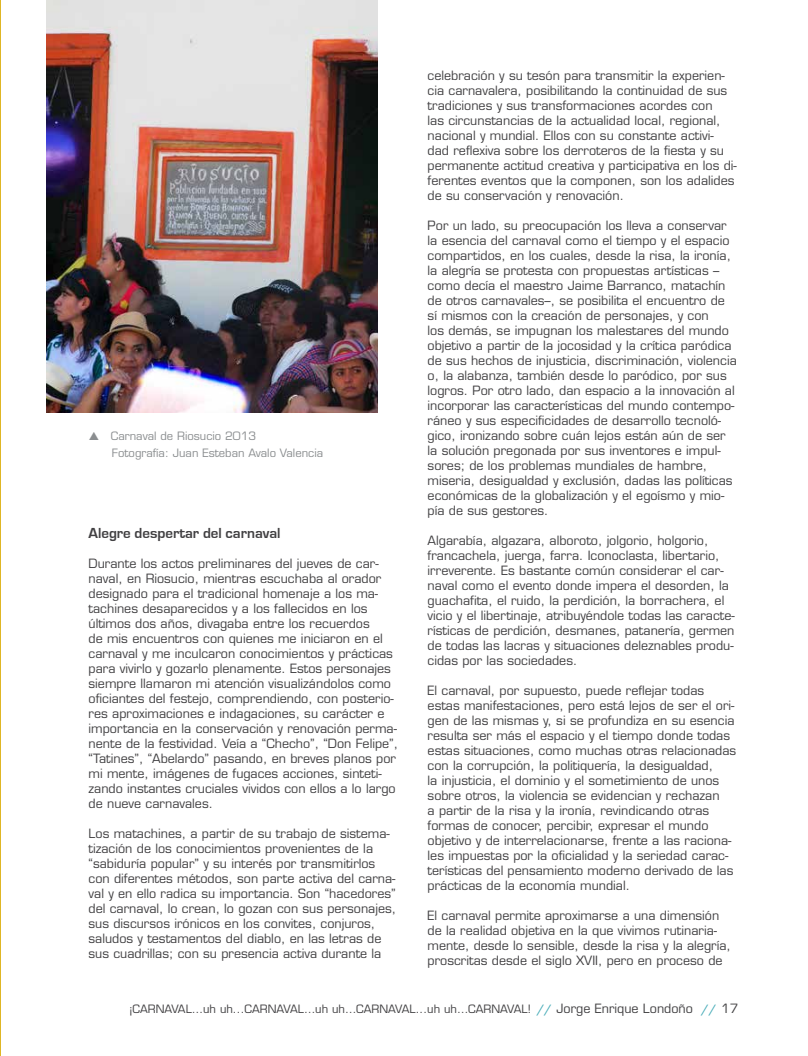
<style>
.page{position:relative;width:808px;height:1056px;background:#fff}
.page>*{position:absolute;margin:0;border:0;box-sizing:border-box;transform-origin:0 0}
.t1{font:700 15px "Eurostile";color:#414042}
.t2{font:12.5px/15px "Eurostile";color:#414042}
.t3{font:11.25px "Eurostile";color:#414042}
.t4{font:11.25px/16.2px "Eurostile";color:#8b8e90}
.s1{font-weight:700;font-size:12.5px;color:#48acb8}
.s2{font-size:12.5px}
</style>
<div class="page">
<hr style="left:0;top:0;width:1px;height:1056px;background:#dfb625">
<img style="left:46px;top:0;width:331px;height:412px">
<p class="t2" style="left:428px;top:68px;width:311px">celebración y su tesón para transmitir la experien&shy;cia carnavalera, posibilitando la continuidad de sus tradiciones y sus transformaciones acordes con<br>las circunstancias de la actualidad local, regional, nacional y mundial. Ellos con su constante activi&shy;dad reflexiva sobre los derroteros de la fiesta y su permanente actitud creativa y participativa en los di&shy;ferentes eventos que la componen, son los adalides de su conservación y renovación.</p>
<p class="t2" style="left:428px;top:218px;width:311px">Por un lado, su preocupación los lleva a conservar la esencia del carnaval como el tiempo y el espacio compartidos, en los cuales, desde la risa, la ironía, la alegría se protesta con propuestas artísticas – como decía el maestro Jaime Barranco, matachín de otros carnavales–, se posibilita el encuentro de sí mismos con la creación de personajes, y con<br>los demás, se impugnan los malestares del mundo objetivo a partir de la jocosidad y la crítica paródica de sus hechos de injusticia, discriminación, violencia o, la alabanza, también desde lo paródico, por sus logros. Por otro lado, dan espacio a la innovación al incorporar las características del mundo contempo&shy;ráneo y sus especificidades de desarrollo tecnoló&shy;gico, ironizando sobre cuán lejos están aún de ser la solución pregonada por sus inventores e impul&shy;sores; de los problemas mundiales de hambre, miseria, desigualdad y exclusión, dadas las políticas económicas de la globalización y el egoísmo y mio&shy;pía de sus gestores.</p>
<p class="t2" style="left:428px;top:533px;width:309px">Algarabía, algazara, alboroto, jolgorio, holgorio, francachela, juerga, farra. Iconoclasta, libertario, irreverente. Es bastante común considerar el car&shy;naval como el evento donde impera el desorden, la guachafita, el ruido, la perdición, la borrachera, el vicio y el libertinaje, atribuyéndole todas las caracte&shy;rísticas de perdición, desmanes, patanería, germen de todas las lacras y situaciones deleznables produ&shy;cidas por las sociedades.</p>
<p class="t2" style="left:428px;top:683px;width:310px">El carnaval, por supuesto, puede reflejar todas estas manifestaciones, pero está lejos de ser el ori&shy;gen de las mismas y, si se profundiza en su esencia resulta ser más el espacio y el tiempo donde todas estas situaciones, como muchas otras relacionadas con la corrupción, la politiquería, la desigualdad,<br>la injusticia, el dominio y el sometimiento de unos sobre otros, la violencia se evidencian y rechazan<br>a partir de la risa y la ironía, revindicando otras formas de conocer, percibir, expresar el mundo objetivo y de interrelacionarse, frente a las raciona&shy;les impuestas por la oficialidad y la seriedad carac&shy;terísticas del pensamiento moderno derivado de las prácticas de la economía mundial.</p>
<p class="t2" style="left:428px;top:908px;width:305px">El carnaval permite aproximarse a una dimensión de la realidad objetiva en la que vivimos rutinaria&shy;mente, desde lo sensible, desde la risa y la alegría, proscritas desde el siglo XVII, pero en proceso de</p>
<p class="t3" style="left:130px;top:1002px;width:610px">¡CARNAVAL…uh uh...CARNAVAL…uh uh…CARNAVAL...uh uh…CARNAVAL! <span class="s1">//</span> <span class="s2">Jorge Enrique Londoño</span> <span class="s1">//</span> <span class="s2">17</span></p>
<p class="t4" style="left:111px;top:428px;width:214px">Carnaval de Riosucio 2013<br>Fotografía: Juan Esteban Avalo Valencia</p>
<p class="t1" style="left:89px;top:525px;width:194px">Alegre despertar del carnaval</p>
<p class="t2" style="left:89px;top:556px;width:311px">Durante los actos preliminares del jueves de car&shy;naval, en Riosucio, mientras escuchaba al orador designado para el tradicional homenaje a los ma&shy;tachines desaparecidos y a los fallecidos en los últimos dos años, divagaba entre los recuerdos<br>de mis encuentros con quienes me iniciaron en el carnaval y me inculcaron conocimientos y prácticas para vivirlo y gozarlo plenamente. Estos personajes siempre llamaron mi atención visualizándolos como oficiantes del festejo, comprendiendo, con posterio&shy;res aproximaciones e indagaciones, su carácter e importancia en la conservación y renovación perma&shy;nente de la festividad. Veía a “Checho”, “Don Felipe”, “Tatines”, “Abelardo” pasando, en breves planos por mi mente, imágenes de fugaces acciones, sinteti&shy;zando instantes cruciales vividos con ellos a lo largo de nueve carnavales.</p>
<p class="t2" style="left:89px;top:826px;width:309px">Los matachines, a partir de su trabajo de sistema&shy;tización de los conocimientos provenientes de la “sabiduría popular” y su interés por transmitirlos con diferentes métodos, son parte activa del carna&shy;val y en ello radica su importancia. Son “hacedores” del carnaval, lo crean, lo gozan con sus personajes, sus discursos irónicos en los convites, conjuros, saludos y testamentos del diablo, en las letras de sus cuadrillas; con su presencia activa durante la</p>
</div>
